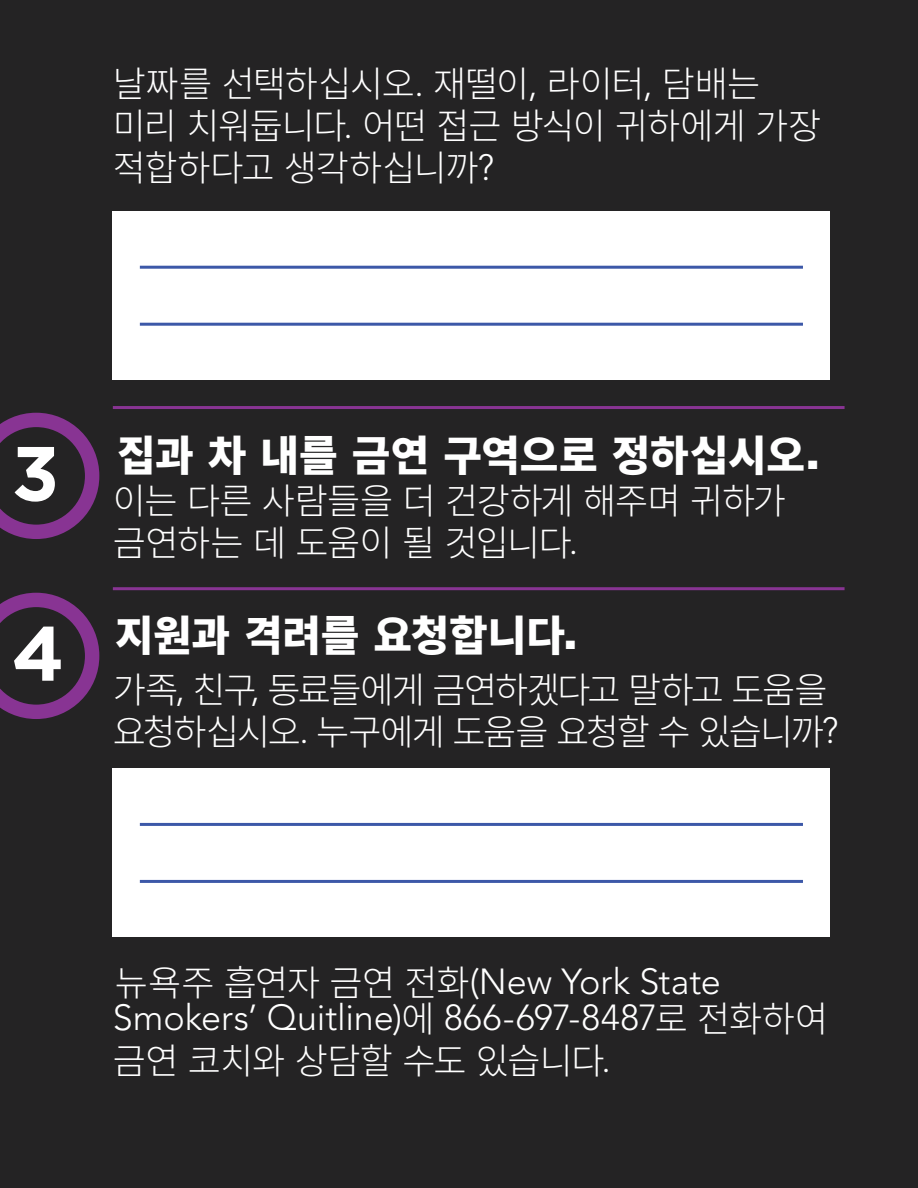
<style>
.page{position:relative;width:918px;height:1188px;background:#242324}
.page>*{position:absolute;margin:0;border:0;box-sizing:border-box;transform-origin:0 0}
.body_copy{font:700 76.8px "Gotham";color:#fff}
.headline{font:800 42px "Source Han Sans K";letter-spacing:-.005em;color:#fff}
.Body_Copy_w_writing{font:300 36px/42px "Source Han Sans K";letter-spacing:-.04em;color:#fff}
.Body_Copy_w_writing-2{font:300 36px/36px "Avenir LT Std";color:#fff}
.Body_Copy_w_writing-3{font:300 36px/42px "Source Han Sans K";letter-spacing:-.06em;color:#fff}
.Body_copy_with_rule{font:300 36px/42px "Source Han Sans K";letter-spacing:-.03em;color:#fff}
.s1{font-family:"Avenir LT Std"}
.s2{font-family:"Helvetica Neue LT Std";font-weight:900}
.s3{font-family:"Source Han Sans K"}
</style>
<div class="page">
<hr style="left:113px;top:406px;width:732px;height:3px;background:#883493">
<hr style="left:113px;top:587px;width:732px;height:3px;background:#883493">
<div style="left:113px;top:211px;width:717px;height:169px;background:#fff"></div>
<hr style="left:140px;top:266px;width:663px;height:3px;background:#3c58a8">
<hr style="left:140px;top:323px;width:663px;height:3px;background:#3c58a8">
<div style="left:113px;top:769px;width:717px;height:168px;background:#fff"></div>
<hr style="left:140px;top:823px;width:663px;height:3px;background:#3c58a8">
<hr style="left:140px;top:880px;width:663px;height:3px;background:#3c58a8">
<svg style="left:0;top:413px;width:99px;height:126px"></svg>
<svg style="left:0;top:593px;width:99px;height:126px"></svg>
<p class="Body_Copy_w_writing" style="left:113px;top:64px;width:710px">날짜를 선택하십시오<span class="s1">.</span> 재떨이<span class="s1">,</span> 라이터<span class="s1">,</span> 담배는 미리 치워둡니다<span class="s1">.</span> 어떤 접근 방식이 귀하에게 가장 적합하다고 생각하십니까<span class="s1">?</span></p>
<p class="body_copy" style="left:12px;top:423px;width:49px">3</p>
<p class="body_copy" style="left:12px;top:603px;width:54px">4</p>
<p class="headline" style="left:117px;top:432px;width:704px">집과 차 내를 금연 구역으로 정하십시오<span class="s2">.</span></p>
<p class="Body_copy_with_rule" style="left:113px;top:480px;width:675px">이는 다른 사람들을 더 건강하게 해주며 귀하가 금연하는 데 도움이 될 것입니다<span class="s1">.</span></p>
<p class="headline" style="left:115px;top:612px;width:464px">지원과 격려를 요청합니다<span class="s2">.</span></p>
<p class="Body_Copy_w_writing-3" style="left:113px;top:669px;width:727px">가족<span class="s1">,</span> 친구<span class="s1">,</span> 동료들에게 금연하겠다고 말하고 도움을 요청하십시오<span class="s1">.</span> 누구에게 도움을 요청할 수 있습니까<span class="s1">?</span></p>
<p class="Body_Copy_w_writing-2" style="left:113px;top:964px;width:717px"><span class="s3">뉴욕주 흡연자 금연 전화</span>(New York State<br>Smokers’ Quitline)<span class="s3">에</span> 866-697-8487<span class="s3">로 전화하여</span></p>
<p class="Body_Copy_w_writing" style="left:113px;top:1040px;width:500px">금연 코치와 상담할 수도 있습니다<span class="s1">.</span></p>
</div>
